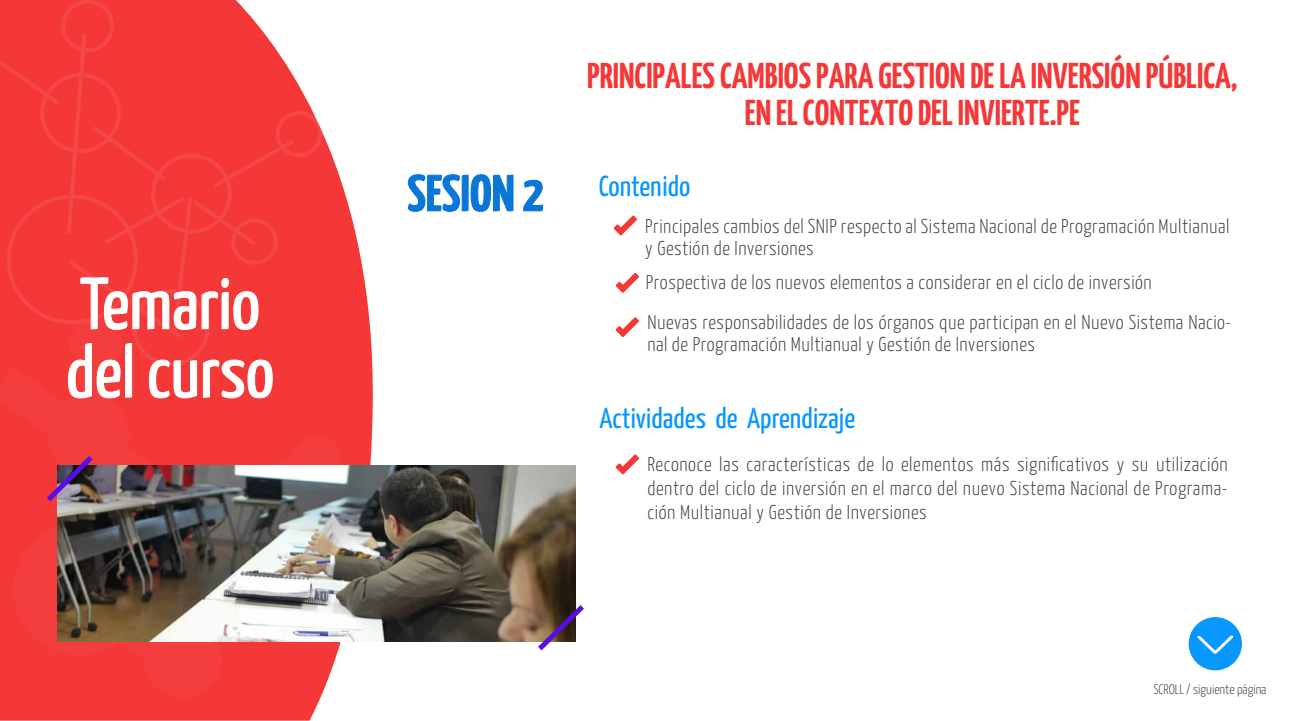
<style>
.page{position:relative;width:1302px;height:721px;background:#fff}
.page>*{position:absolute;margin:0;border:0;box-sizing:border-box;transform-origin:0 0}
.t1{font:72.7px/68.4px "Yanone Kaffeesatz";color:#fff;scale:1.04 1}
.t2{font:700 50.9px "Yanone Kaffeesatz";letter-spacing:.005em;color:#0976d8;scale:1.04 1}
.t3{font:700 36px/37px "Yanone Kaffeesatz";color:#f43838;text-align:center}
.t4{font:28.9px "Yanone Kaffeesatz";color:#0896ff;scale:1.04 1}
.t5{font:300 20px/24px "Yanone Kaffeesatz";letter-spacing:.025em;color:#3c3c3b}
.t6{font:300 13.8px "Yanone Kaffeesatz";color:#3c3c3b}
</style>
<div class="page">
<svg style="left:407px;top:174px;width:107px;height:38px"></svg>
<svg style="left:523px;top:179px;width:21px;height:33px"></svg>
<svg style="left:0;top:178px;width:375px;height:543px;fill:#f43838"></svg>
<img style="left:340px;top:465px;width:235px;height:176px">
<svg style="left:0;top:0;width:340px;height:699px;background:#db4f4f"></svg>
<svg style="left:533px;top:600px;width:51px;height:51px"></svg>
<svg style="left:613px;top:215px;width:24px;height:20px"></svg>
<svg style="left:615px;top:273px;width:24px;height:20px"></svg>
<svg style="left:615px;top:317px;width:24px;height:20px"></svg>
<svg style="left:615px;top:454px;width:24px;height:20px"></svg>
<div style="left:1188px;top:617px;width:54px;height:53px;background:#0896ff;border-radius:50%"></div>
<svg style="left:1197px;top:635px;width:36px;height:19px"></svg>
<h1 class="t1" style="left:66px;top:269px;width:202px">Temario del curso</h1>
<h2 class="t2" style="left:407px;top:162px;width:132px">SESION 2</h2>
<h3 class="t3" style="left:587px;top:57px;width:652px">PRINCIPALES CAMBIOS PARA GESTION DE LA INVERSIÓN PÚBLICA,<br>EN EL CONTEXTO DEL INVIERTE.PE</h3>
<h3 class="t4" style="left:599px;top:168px;width:90px">Contenido</h3>
<p class="t5" style="left:645px;top:215px;width:586px;line-height:22px">Principales cambios del SNIP respecto al Sistema Nacional de Programación Multianual y Gestión de Inversiones</p>
<p class="t5" style="left:646px;top:261px;width:587px;line-height:40.8px">Prospectiva de los nuevos elementos a considerar en el ciclo de inversión<br>Nuevas responsabilidades de los órganos que participan en el Nuevo Sistema Nacio-</p>
<p class="t5" style="left:647px;top:332px;width:389px">nal de Programación Multianual y Gestión de Inversiones</p>
<h3 class="t4" style="left:599px;top:400px;width:247px">Actividades de Aprendizaje</h3>
<p class="t5" style="left:647px;top:452px;width:582px;text-align:justify">Reconoce las características de lo elementos más significativos y su utilización dentro del ciclo de inversión en el marco del nuevo Sistema Nacional de Programa&shy;ción Multianual y Gestión de Inversiones</p>
<p class="t6" style="left:1153px;top:681px;width:115px">SCROLL / siguiente página</p>
</div>
